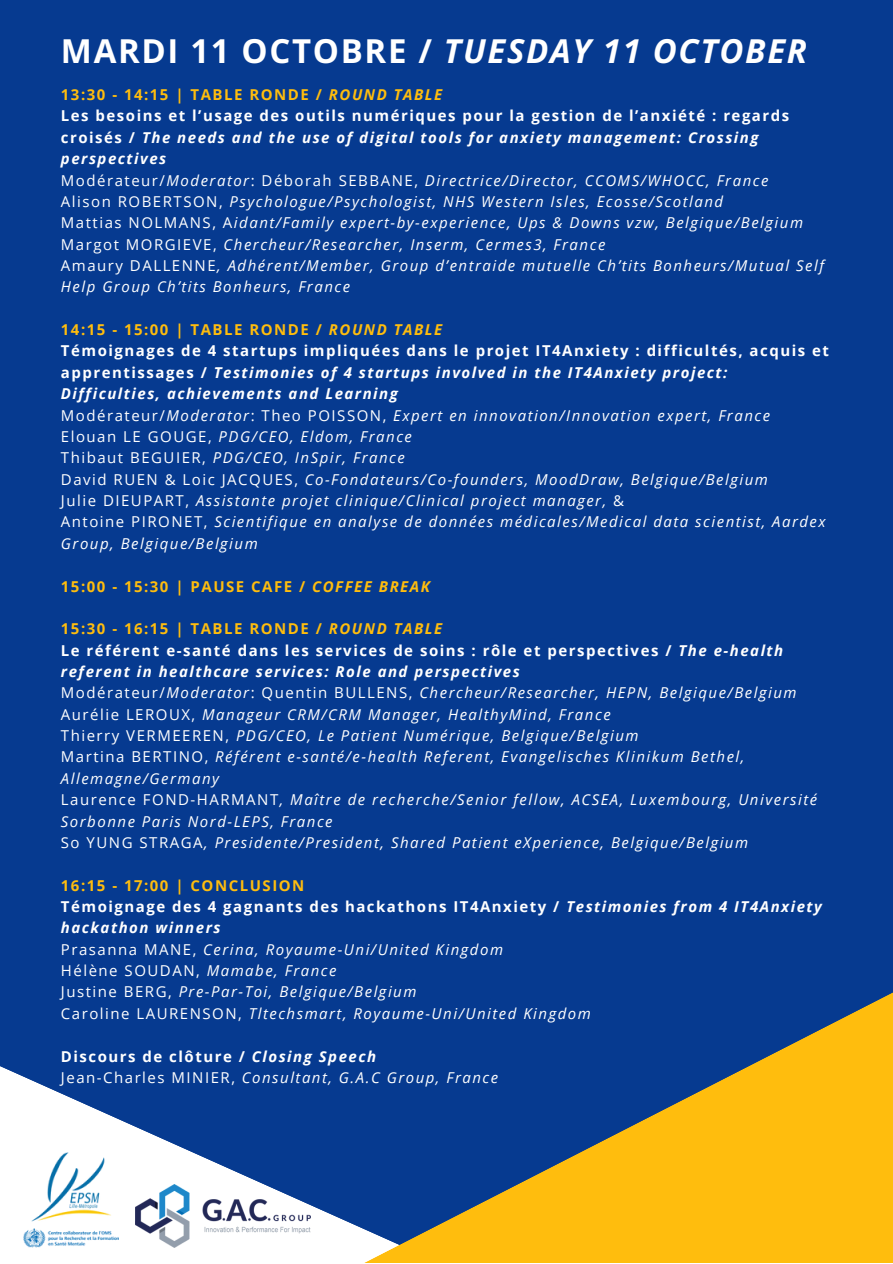
<style>
.page{position:relative;width:893px;height:1264px;background:#fff}
.page>*{position:absolute;margin:0;border:0;box-sizing:border-box;transform-origin:0 0}
.t1{font:italic 700 33px "Open Sans";letter-spacing:.05em;color:#fff}
.t2{font:italic 15px/21.3px "Open Sans";letter-spacing:.1em;color:#fff}
.t3{font:700 15px "Open Sans";letter-spacing:.1em;color:#ffbd0d}
.s1{font-style:normal}
.s2{font-weight:700;font-style:normal;color:#ffbd0d}
.s3{font-weight:700;color:#ffbd0d}
.s4{font-weight:700;font-style:normal}
.s5{font-weight:700}
.s6{font-style:italic}
</style>
<div class="page">
<div style="left:0;top:0;width:892px;height:1262px;background:#063a90"></div>
<svg style="left:0;top:1066px;width:197px;height:196px;fill:#fff"></svg>
<svg style="left:197px;top:993px;width:695px;height:269px"></svg>
<img style="left:135px;top:1183px;width:176px;height:63px">
<img style="left:24px;top:1152px;width:94px;height:95px">
<h1 class="t1" style="left:61px;top:27px;width:747px"><span class="s1">MARDI 11 OCTOBRE /</span> TUESDAY 11 OCTOBER</h1>
<p class="t2" style="left:61px;top:84px;width:764px"><span class="s2">13:30 - 14:15 | TABLE RONDE /</span> <span class="s3">ROUND TABLE<br></span><span class="s4">Les besoins et l’usage des outils numériques pour la gestion de l’anxiété : regards croisés /</span> <span class="s5">The needs and the use of digital tools for anxiety management: Crossing perspectives<br></span><span class="s1">Modérateur/</span>Moderator<span class="s1">: Déborah SEBBANE,</span> Directrice/Director, CCOMS/WHOCC, France<br><span class="s1">Alison ROBERTSON,</span> Psychologue/Psychologist, NHS Western Isles, Ecosse/Scotland<br><span class="s1">Mattias NOLMANS, A</span>idant/Family expert-by-experience, Ups &amp; Downs vzw, Belgique/Belgium <span class="s1">Margot MORGIEVE,</span> Chercheur/Researcher, Inserm, Cermes3, France<br><span class="s1">Amaury DALLENNE</span>, Adhérent/Member, Group d’entraide mutuelle Ch’tits Bonheurs/Mutual Self Help Group Ch’tits Bonheurs, France</p>
<p class="t2" style="left:61px;top:318px;width:769px"><span class="s2">14:15 - 15:00 | TABLE RONDE /</span> <span class="s3">ROUND TABLE<br></span><span class="s4">Témoignages de 4 startups impliquées dans le projet IT4Anxiety : difficultés, acquis et apprentissages /</span> <span class="s5">Testimonies of 4 startups involved in the IT4Anxiety project:<br>Difficulties, achievements and Learning<br></span><span class="s1">Modérateur/</span>Moderator<span class="s1">: Theo POISSON,</span> Expert en innovation/Innovation expert, France <span class="s1">Elouan LE GOUGE,</span> PDG/CEO, Eldom, France<br><span class="s1">Thibaut BEGUIER,</span> PDG/CEO, InSpir, France<br><span class="s1">David RUEN &amp; Loic JACQUES,</span> Co-Fondateurs/Co-founders, MoodDraw, Belgique/Belgium<br><span class="s1">Julie DIEUPART,</span> Assistante projet clinique/Clinical project manager, <span class="s1">&amp;<br>Antoine PIRONET,</span> Scientifique en analyse de données médicales/Medical data scientist, Aardex Group, Belgique/Belgium</p>
<p class="t3" style="left:61px;top:575px;width:370px">15:00 - 15:30 | PAUSE CAFE / <span class="s6">COFFEE BREAK</span></p>
<p class="t2" style="left:61px;top:617px;width:757px"><span class="s2">15:30 - 16:15 | TABLE RONDE /</span> <span class="s3">ROUND TABLE<br></span><span class="s4">Le référent e-santé dans les services de soins : rôle et perspectives /</span> <span class="s5">The e-health referent in healthcare services: Role and perspectives<br></span><span class="s1">Modérateur/</span>Moderator<span class="s1">: Quentin BULLENS,</span> Chercheur/Researcher, HEPN, Belgique/Belgium <span class="s1">Aurélie LEROUX,</span> Manageur CRM/CRM Manager, HealthyMind, France<br><span class="s1">Thierry VERMEEREN,</span> PDG/CEO, Le Patient Numérique, Belgique/Belgium<br><span class="s1">Martina BERTINO,</span> Référent e-santé/e-health Referent, Evangelisches Klinikum Bethel, Allemagne/Germany<br><span class="s1">Laurence FOND-HARMANT</span>, Maître de recherche/Senior fellow, ACSEA, Luxembourg, Université Sorbonne Paris Nord-LEPS, France<br><span class="s1">So YUNG STRAGA</span>, Presidente/President, Shared Patient eXperience, Belgique/Belgium</p>
<p class="t2" style="left:61px;top:874px;width:762px"><span class="s2">16:15 - 17:00 | CONCLUSION<br></span><span class="s4">Témoignage des 4 gagnants des hackathons IT4Anxiety /</span> <span class="s5">Testimonies from 4 IT4Anxiety hackathon winners<br></span><span class="s1">Prasanna MANE,</span> Cerina, Royaume-Uni/United Kingdom<br><span class="s1">Hélène SOUDAN,</span> Mamabe, France<br><span class="s1">Justine BERG,</span> Pre-Par-Toi, Belgique/Belgium<br><span class="s1">Caroline LAURENSON,</span> Tltechsmart, Royaume-Uni/United Kingdom</p>
<p class="t2" style="left:61px;top:1045px;width:439px"><span class="s4">Discours de clôture /</span> <span class="s5">Closing Speech<br></span><span class="s1">Jean-Charles MINIER,</span> Consultant, G.A.C Group, France</p>
</div>
